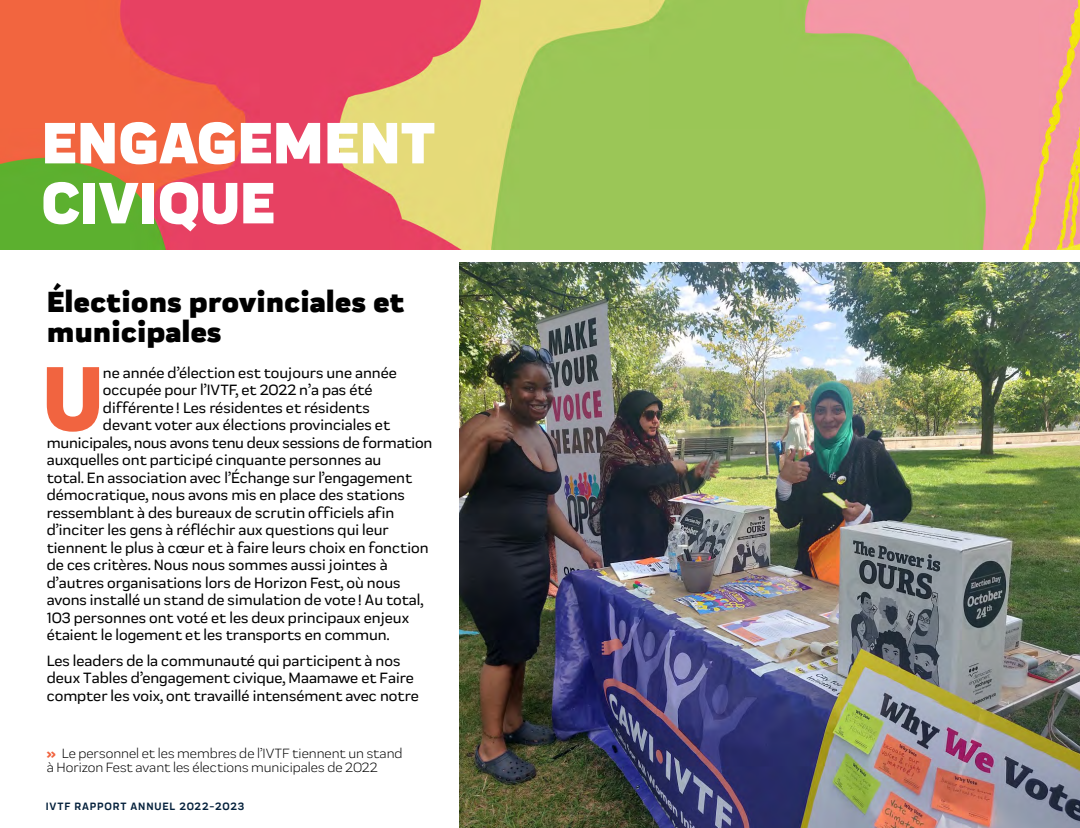
<style>
.page{position:relative;width:1080px;height:828px;background:#fff}
.page>*{position:absolute;margin:0;border:0;box-sizing:border-box;transform-origin:0 0}
.t1{font:800 93.5px "Praktika";color:#f16440}
.t2{font:900 60px/60px "Praktika";color:#fff}
.t3{font:900 30px/30px "Praktika";color:#000}
.t4{font:500 15.5px/17.5px "Praktika";color:#000}
.t5{font:14px/14px "Praktika";color:#000}
.t6{font:700 11px "Praktika";letter-spacing:.08em;color:#05213c}
.s1{font-weight:800;color:#f16440}
</style>
<div class="page">
<img style="left:459px;top:263px;width:621px;height:565px">
<img style="left:0;top:0;width:1080px;height:249px">
<h2 class="t2" style="left:41px;top:107px;width:395px">ENGAGEMENT<br>CIVIQUE</h2>
<h3 class="t3" style="left:47px;top:284px;width:359px">Élections provinciales et municipales</h3>
<h1 class="t1" style="left:43px;top:321px;width:61px">U</h1>
<p class="t4" style="left:103px;top:362px;width:296px">ne année d’élection est toujours une année</p>
<p class="t4" style="left:103px;top:380px;width:271px">occupée pour l’IVTF, et 2022 n’a pas été</p>
<p class="t4" style="left:103px;top:397px;width:269px">différente! Les résidentes et résidents</p>
<p class="t4" style="left:103px;top:415px;width:289px">devant voter aux élections provinciales et</p>
<p class="t4" style="left:47px;top:432px;width:387px">municipales, nous avons tenu deux sessions de formation</p>
<p class="t4" style="left:47px;top:450px;width:336px">auxquelles ont participé cinquante personnes au</p>
<p class="t4" style="left:47px;top:467px;width:367px">total. En association avec l’Échange sur l’engagement</p>
<p class="t4" style="left:47px;top:485px;width:360px">démocratique, nous avons mis en place des stations</p>
<p class="t4" style="left:47px;top:502px;width:349px">ressemblant à des bureaux de scrutin officiels afin</p>
<p class="t4" style="left:47px;top:520px;width:344px">d’inciter les gens à réfléchir aux questions qui leur</p>
<p class="t4" style="left:47px;top:537px;width:383px">tiennent le plus à cœur et à faire leurs choix en fonction</p>
<p class="t4" style="left:47px;top:555px;width:342px">de ces critères. Nous nous sommes aussi jointes à</p>
<p class="t4" style="left:47px;top:572px;width:355px">d’autres organisations lors de Horizon Fest, où nous</p>
<p class="t4" style="left:47px;top:590px;width:378px">avons installé un stand de simulation de vote! Au total,</p>
<p class="t4" style="left:47px;top:607px;width:364px">103 personnes ont voté et les deux principaux enjeux</p>
<p class="t4" style="left:47px;top:625px;width:344px">étaient le logement et les transports en commun.</p>
<p class="t4" style="left:47px;top:650px;width:373px">Les leaders de la communauté qui participent à nos deux Tables d’engagement civique, Maamawe et Faire compter les voix, ont travaillé intensément avec notre</p>
<p class="t5" style="left:47px;top:745px;width:357px"><span class="s1">»</span> Le personnel et les membres de l’IVTF tiennent un stand à Horizon Fest avant les élections municipales de 2022</p>
<p class="t6" style="left:46px;top:798px;width:200px">IVTF RAPPORT ANNUEL 2022-2023</p>
</div>
